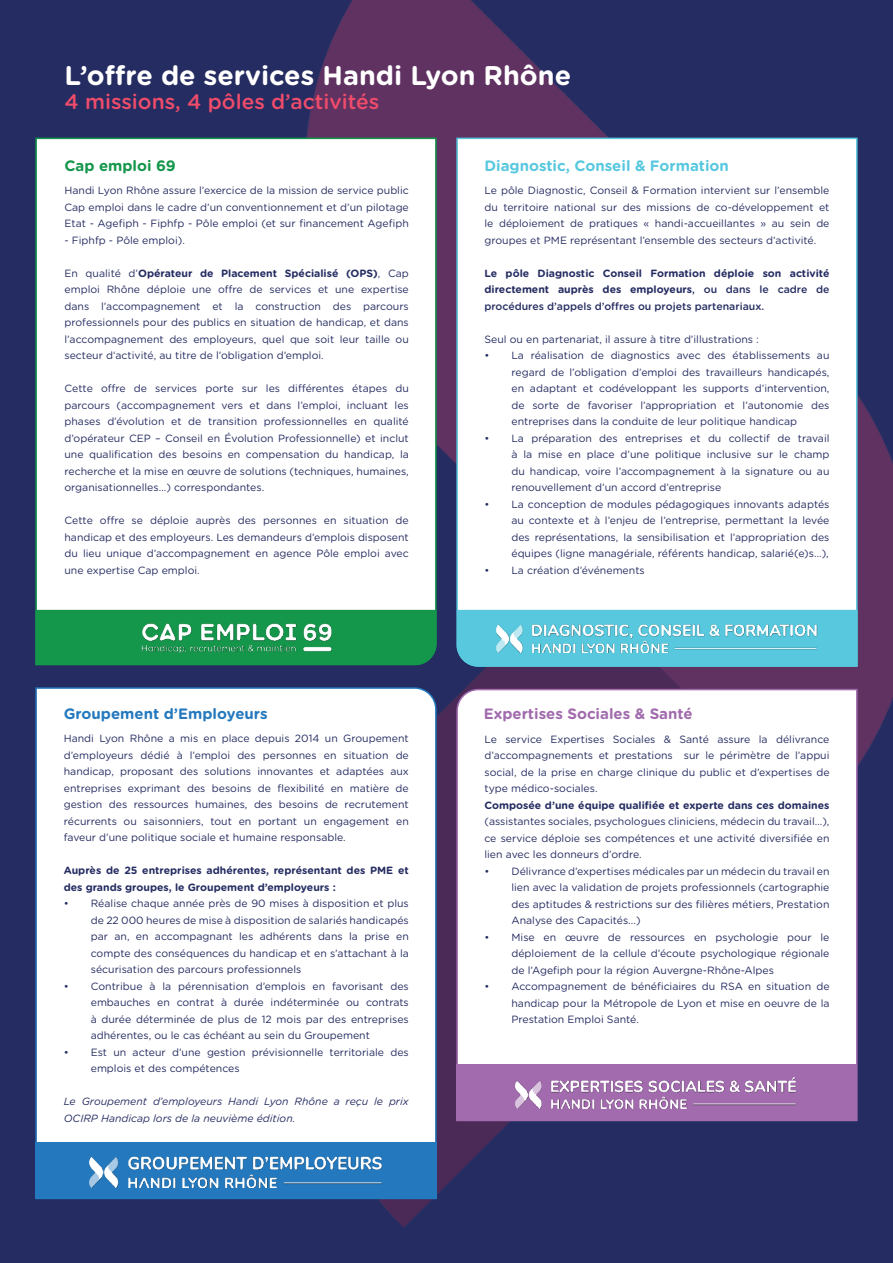
<style>
.page{position:relative;width:893px;height:1263px;background:#252c61}
.page>*{position:absolute;margin:0;border:0;box-sizing:border-box;transform-origin:0 0}
.t1{font:700 27px "Gotham Rounded";color:#fff}
.t2{font:500 21px "Gotham Rounded";color:#ef4c6b}
.t3{font:700 15px "Gotham Rounded";color:#58c8df}
.t4{font:700 15px "Gotham Rounded";color:#a16bad}
.t5{font:700 15px "Gotham Rounded";color:#2479be}
.t6{font:700 15px "Gotham Rounded";color:#14964b}
.t7{font:10.5px/16.5px "Gotham Rounded";color:#252c61;text-align:justify}
.t8{font:700 10.5px/16.5px "Gotham Rounded";color:#252c61;text-align:justify}
.t9{font:italic 10.5px/16.5px "Gotham Rounded";color:#252c61}
.s1{font-weight:700}
.s2{font-weight:500}
</style>
<div class="page">
<img style="left:306px;top:0;width:587px;height:1227px">
<div style="left:456px;top:137px;width:402px;height:530px;background:#fff"></div>
<div style="left:35px;top:137px;width:402px;height:529px;background:#fff"></div>
<div style="left:457px;top:610px;width:401px;height:57px;background:#58c8df"></div>
<img style="left:497px;top:623px;width:321px;height:29px">
<div style="left:35px;top:610px;width:402px;height:55px;background:#14964b"></div>
<img style="left:135px;top:616px;width:203px;height:43px">
<div style="left:35px;top:686px;width:402px;height:514px;background:#fff"></div>
<div style="left:35px;top:1142px;width:402px;height:57px;background:#2479be"></div>
<img style="left:89px;top:1156px;width:294px;height:31px">
<div style="left:456px;top:688px;width:402px;height:434px;background:#fff"></div>
<div style="left:456px;top:1064px;width:401px;height:57px;background:#a16bad"></div>
<img style="left:516px;top:1077px;width:281px;height:31px">
<h1 class="t1" style="left:64px;top:64px;width:508px">L’offre de services Handi Lyon Rhône</h1>
<h2 class="t2" style="left:64px;top:92px;width:316px">4 missions, 4 pôles d’activités</h2>
<h3 class="t6" style="left:64px;top:159px;width:113px">Cap emploi 69</h3>
<p class="t7" style="left:64px;top:182px;width:346px">Handi Lyon Rhône assure l’exercice de la mission de service public Cap emploi dans le cadre d’un conventionnement et d’un pilotage Etat - Agefiph - Fiphfp - Pôle emploi (et sur financement Agefiph</p>
<p class="t7" style="left:64px;top:232px;width:122px">- Fiphfp - Pôle emploi).</p>
<p class="t7" style="left:64px;top:265px;width:346px">En qualité d’<span class="s1">Opérateur de Placement Spécialisé (OPS)</span>, Cap emploi Rhône déploie une offre de services et une expertise dans l’accompagnement et la construction des parcours professionnels pour des publics en situation de handicap, et dans l’accompagnement des employeurs, quel que soit leur taille ou secteur d‘activité, au titre de l’obligation d’emploi.</p>
<p class="t7" style="left:64px;top:380px;width:346px">Cette offre de services porte sur les différentes étapes du parcours (accompagnement vers et dans l’emploi, incluant les phases d’évolution et de transition professionnelles en qualité d’opérateur CEP – Conseil en Évolution Professionnelle) et inclut une qualification des besoins en compensation du handicap, la recherche et la mise en œuvre de solutions (techniques, humaines, organisationnelles…) correspondantes.</p>
<p class="t7" style="left:64px;top:512px;width:346px">Cette offre se déploie auprès des personnes en situation de handicap et des employeurs. Les demandeurs d’emplois disposent du lieu unique d’accompagnement en agence Pôle emploi avec une expertise Cap emploi.</p>
<h3 class="t5" style="left:64px;top:707px;width:205px">Groupement d’Employeurs</h3>
<p class="t7" style="left:64px;top:730px;width:347px">Handi Lyon Rhône a mis en place depuis 2014 un Groupement d’employeurs dédié à l’emploi des personnes en situation de handicap, proposant des solutions innovantes et adaptées aux entreprises exprimant des besoins de flexibilité en matière de gestion des ressources humaines, des besoins de recrutement récurrents ou saisonniers, tout en portant un engagement en faveur d’une politique sociale et humaine responsable.</p>
<p class="t8" style="left:64px;top:863px;width:347px">Auprès de 25 entreprises adhérentes, représentant des PME et des grands groupes, le Groupement d’employeurs :</p>
<p class="t7" style="left:91px;top:895px;width:320px;text-indent:-27px">• Réalise chaque année près de 90 mises à disposition et plus de 22 000 heures de mise à disposition de salariés handicapés par an, en accompagnant les adhérents dans la prise en compte des conséquences du handicap et en s’attachant à la sécurisation des parcours professionnels</p>
<p class="t7" style="left:91px;top:978px;width:320px;text-indent:-27px">• Contribue à la pérennisation d’emplois en favorisant des embauches en contrat à durée indéterminée ou contrats à durée déterminée de plus de 12 mois par des entreprises adhérentes, ou le cas échéant au sein du Groupement</p>
<p class="t7" style="left:91px;top:1044px;width:320px;text-indent:-27px">• Est un acteur d’une gestion prévisionnelle territoriale des emplois et des compétences</p>
<p class="t9" style="left:64px;top:1094px;width:347px">Le Groupement d’employeurs Handi Lyon Rhône a reçu le prix<br>OCIRP Handicap lors de la neuvième édition.</p>
<h3 class="t3" style="left:484px;top:159px;width:246px">Diagnostic, Conseil &amp; Formation</h3>
<p class="t7" style="left:484px;top:182px;width:347px">Le pôle Diagnostic, Conseil &amp; Formation intervient sur l’ensemble du territoire national sur des missions de co-développement et le déploiement de pratiques « handi-accueillantes » au sein de groupes et PME représentant l’ensemble des secteurs d’activité.</p>
<p class="t8" style="left:484px;top:265px;width:347px">Le pôle Diagnostic Conseil Formation déploie son activité directement auprès des employeurs<span class="s2">, ou dans le cadre de procédures d’appels d’offres ou projets partenariaux.</span></p>
<p class="t7" style="left:484px;top:331px;width:276px">Seul ou en partenariat, il assure à titre d’illustrations :</p>
<p class="t7" style="left:511px;top:347px;width:320px;text-indent:-27px">• La réalisation de diagnostics avec des établissements au regard de l’obligation d’emploi des travailleurs handicapés, en adaptant et codéveloppant les supports d’intervention, de sorte de favoriser l’appropriation et l’autonomie des entreprises dans la conduite de leur politique handicap</p>
<p class="t7" style="left:511px;top:430px;width:320px;text-indent:-27px">• La préparation des entreprises et du collectif de travail à la mise en place d’une politique inclusive sur le champ du handicap, voire l’accompagnement à la signature ou au renouvellement d’un accord d’entreprise</p>
<p class="t7" style="left:511px;top:496px;width:320px;text-indent:-27px">• La conception de modules pédagogiques innovants adaptés au contexte et à l’enjeu de l’entreprise, permettant la levée des représentations, la sensibilisation et l’appropriation des équipes (ligne managériale, référents handicap, salarié(e)s…),</p>
<p class="t7" style="left:484px;top:562px;width:162px">• La création d’événements</p>
<h3 class="t4" style="left:484px;top:707px;width:211px">Expertises Sociales &amp; Santé</h3>
<p class="t7" style="left:484px;top:731px;width:347px">Le service Expertises Sociales &amp; Santé assure la délivrance d’accompagnements et prestations sur le périmètre de l’appui social, de la prise en charge clinique du public et d’expertises de type médico-sociales.</p>
<p class="t8" style="left:484px;top:797px;width:347px">Composée d’une équipe qualifiée et experte dans ces domaines</p>
<p class="t7" style="left:484px;top:813px;width:347px">(assistantes sociales, psychologues cliniciens, médecin du travail…), ce service déploie ses compétences et une activité diversifiée en lien avec les donneurs d’ordre.</p>
<p class="t7" style="left:511px;top:863px;width:320px;text-indent:-27px">• Délivrance d’expertises médicales par un médecin du travail en lien avec la validation de projets professionnels (cartographie des aptitudes &amp; restrictions sur des filières métiers, Prestation Analyse des Capacités...)</p>
<p class="t7" style="left:511px;top:929px;width:320px;text-indent:-27px">• Mise en œuvre de ressources en psychologie pour le déploiement de la cellule d’écoute psychologique régionale de l’Agefiph pour la région Auvergne-Rhône-Alpes</p>
<p class="t7" style="left:511px;top:978px;width:320px;text-indent:-27px">• Accompagnement de bénéficiaires du RSA en situation de handicap pour la Métropole de Lyon et mise en oeuvre de la Prestation Emploi Santé.</p>
</div>
